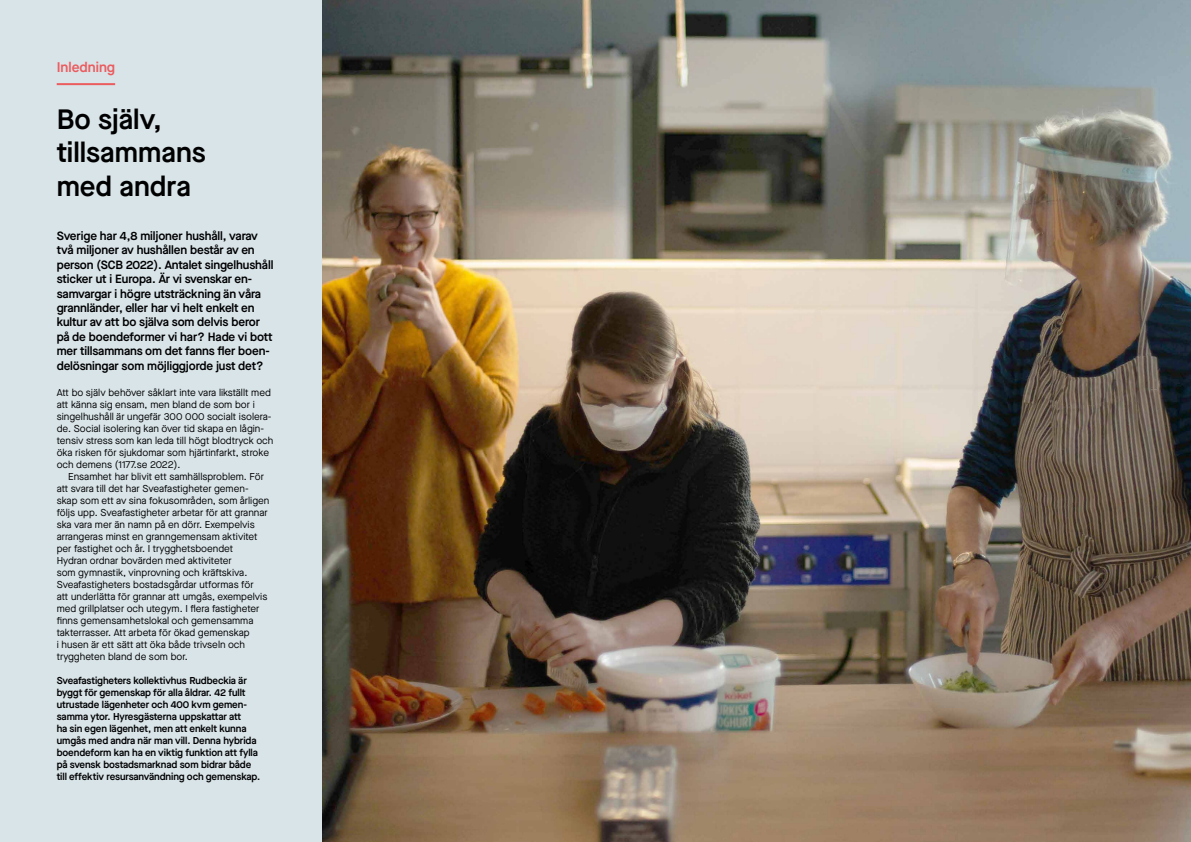
<style>
.page{position:relative;width:1191px;height:842px;background:#fff}
.page>*{position:absolute;margin:0;border:0;box-sizing:border-box;transform-origin:0 0}
.t1{font:600 28px/33.6px "Maison Neue";color:#000001}
.t2{font:600 14px "Maison Neue";color:#eb5c5f}
.t3{font:600 12px/14.4px "Maison Neue";letter-spacing:-.01em;color:#000001}
.t4{font:10px/12px "Maison Neue";color:#000001}
.t5{font:600 10px/12px "Maison Neue";letter-spacing:-.01em;color:#000001}
</style>
<div class="page">
<div style="left:0;top:0;width:360px;height:842px;background:#d9e4e8"></div>
<img style="left:322px;top:0;width:869px;height:842px">
<hr style="left:57px;top:83px;width:58px;height:2px;background:#eb5c5f">
<h2 class="t2" style="left:57px;top:57px;width:60px">Inledning</h2>
<h1 class="t1" style="left:57px;top:102px;width:151px">Bo själv, tillsammans med andra</h1>
<p class="t3" style="left:57px;top:228px;width:218px">Sverige har 4,8 miljoner hushåll, varav två miljoner av hushållen består av en person (SCB 2022). Antalet singelhushåll sticker ut i Europa. Är vi svenskar en&shy;samvargar i högre utsträckning än våra grannländer, eller har vi helt enkelt en kultur av att bo själva som delvis beror på de boendeformer vi har? Hade vi bott mer tillsammans om det fanns fler boen&shy;delösningar som möjliggjorde just det?</p>
<p class="t4" style="left:57px;top:386px;width:218px">Att bo själv behöver såklart inte vara likställt med att känna sig ensam, men bland de som bor i singelhushåll är ungefär 300 000 socialt isolera&shy;de. Social isolering kan över tid skapa en lågin&shy;tensiv stress som kan leda till högt blodtryck och öka risken för sjukdomar som hjärtinfarkt, stroke och demens (1177.se 2022).</p>
<p class="t4" style="left:57px;top:470px;width:214px;text-indent:11px">Ensamhet har blivit ett samhällsproblem. För att svara till det har Sveafastigheter gemen&shy;skap som ett av sina fokusområden, som årligen följs upp. Sveafastigheter arbetar för att grannar ska vara mer än namn på en dörr. Exempelvis arrangeras minst en granngemensam aktivitet per fastighet och år. I trygghetsboendet<br>Hydran ordnar bovärden med aktiviteter<br>som gymnastik, vinprovning och kräftskiva.<br>Sveafastigheters bostadsgårdar utformas för<br>att underlätta för grannar att umgås, exempelvis med grillplatser och utegym. I flera fastigheter finns gemensamhetslokal och gemensamma takterrasser. Att arbeta för ökad gemenskap<br>i husen är ett sätt att öka både trivseln och tryggheten bland de som bor.</p>
<p class="t5" style="left:57px;top:674px;width:205px">Sveafastigheters kollektivhus Rudbeckia är byggt för gemenskap för alla åldrar. 42 fullt utrustade lägenheter och 400 kvm gemen&shy;samma ytor. Hyresgästerna uppskattar att<br>ha sin egen lägenhet, men att enkelt kunna umgås med andra när man vill. Denna hybrida boendeform kan ha en viktig funktion att fylla på svensk bostadsmarknad som bidrar både till effektiv resursanvändning och gemenskap.</p>
</div>
